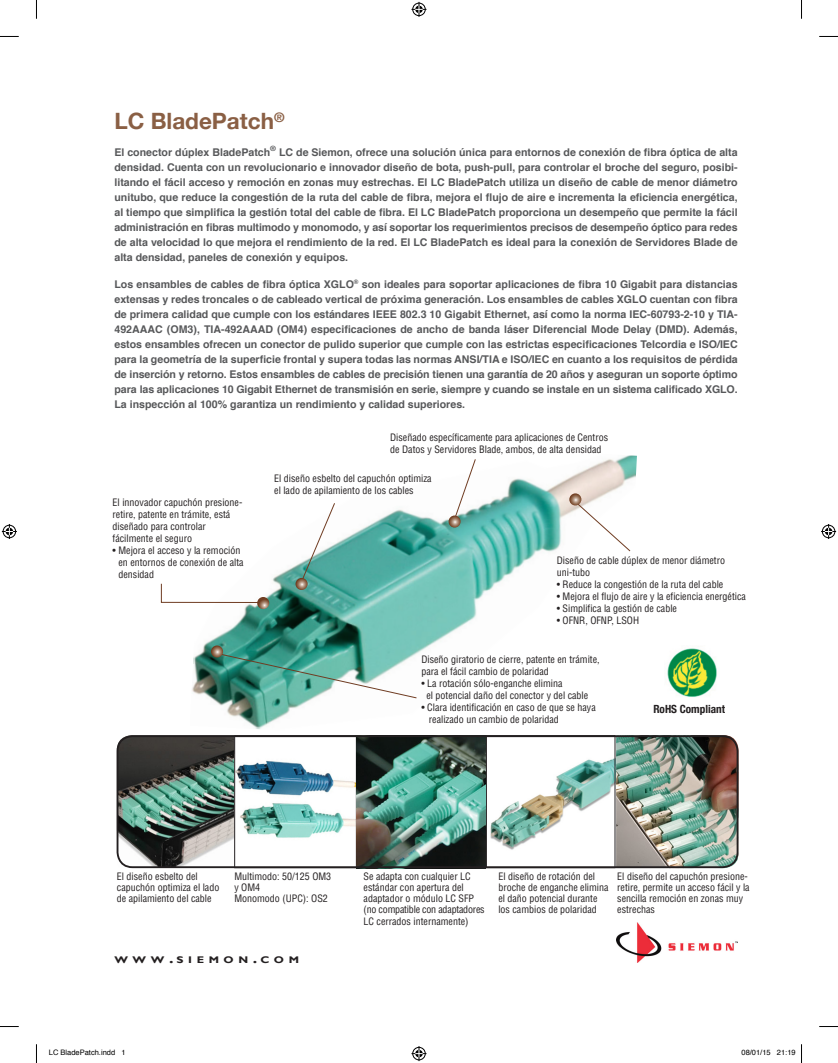
<style>
.page{position:relative;width:838px;height:1063px;background:#fff}
.page>*{position:absolute;margin:0;border:0;box-sizing:border-box;transform-origin:0 0}
.t1{font:700 22.5px "Helvetica Neue";color:#8a5f44}
.t2{font:700 condensed 11.25px "Helvetica Neue";color:#231f20}
.t3{font:700 10.62px/15px "Helvetica";color:#57585a;text-align:justify}
.t4{font:condensed 10px/11.2px "Helvetica LT Std";color:#231f20}
.t5{font:condensed 10px/11.2px "Helvetica LT Std";letter-spacing:-.02em;color:#231f20}
.t6{font:700 9.62px "Gill Sans";letter-spacing:.395em;color:#231f20;scale:1.21 1}
.t7{font:7.5px "Helvetica";color:#000}
.s1{font-size:13.75px}
</style>
<div class="page">
<img style="left:617px;top:922px;width:121px;height:41px">
<img style="left:667px;top:648px;width:50px;height:49px">
<img style="left:192px;top:455px;width:445px;height:293px">
<img style="left:488px;top:747px;width:125px;height:103px">
<div style="left:486px;top:735px;width:129px;height:133px;border:1px solid #231f20"></div>
<img style="left:117px;top:735px;width:117px;height:132px">
<img style="left:236px;top:760px;width:119px;height:78px">
<div style="left:234px;top:735px;width:123px;height:133px;border:1px solid #231f20"></div>
<img style="left:357px;top:738px;width:129px;height:127px">
<img style="left:616px;top:735px;width:122px;height:133px">
<div style="left:117px;top:735px;width:621px;height:133px;border:2px solid #231f20;border-radius:15px"></div>
<svg style="left:296px;top:502px;width:40px;height:88px"></svg>
<svg style="left:160px;top:583px;width:109px;height:26px"></svg>
<img style="left:211px;top:645px;width:207px;height:54px">
<svg style="left:449px;top:458px;width:27px;height:70px"></svg>
<svg style="left:569px;top:493px;width:62px;height:59px"></svg>
<svg style="left:0;top:36px;width:19px;height:1px"></svg>
<svg style="left:819px;top:36px;width:19px;height:1px"></svg>
<svg style="left:0;top:1026px;width:19px;height:1px"></svg>
<svg style="left:819px;top:1026px;width:19px;height:1px"></svg>
<svg style="left:36px;top:0;width:1px;height:19px"></svg>
<svg style="left:36px;top:1044px;width:1px;height:19px"></svg>
<svg style="left:801px;top:0;width:1px;height:19px"></svg>
<svg style="left:411px;top:2px;width:15px;height:15px"></svg>
<svg style="left:411px;top:1046px;width:15px;height:15px"></svg>
<svg style="left:2px;top:524px;width:15px;height:15px"></svg>
<svg style="left:821px;top:524px;width:15px;height:15px"></svg>
<svg style="left:801px;top:1044px;width:1px;height:19px"></svg>
<p class="t1" style="left:114px;top:101px;width:172px">LC BladePatch<sup>®</sup></p>
<p class="t3" style="left:114px;top:144px;width:625px">El conector dúplex BladePatch<sup>®</sup> LC de Siemon, ofrece una solución única para entornos de conexión de fibra óptica de alta densidad. Cuenta con un revolucionario e innovador diseño de bota, push-pull, para controlar el broche del seguro, posibi&shy;litando el fácil acceso y remoción en zonas muy estrechas. El LC BladePatch utiliza un diseño de cable de menor diámetro unitubo, que reduce la congestión de la ruta del cable de fibra, mejora el flujo de aire e incrementa la eficiencia energética, al tiempo que simplifica la gestión total del cable de fibra. El LC BladePatch proporciona un desempeño que permite la fácil administración en fibras multimodo y monomodo, y así soportar los requerimientos precisos de desempeño óptico para redes de alta velocidad lo que mejora el rendimiento de la red. El LC BladePatch es ideal para la conexión de Servidores Blade de alta densidad, paneles de conexión y equipos.</p>
<p class="t3" style="left:114px;top:277px;width:625px">Los ensambles de cables de fibra óptica XGLO<sup>®</sup> son ideales para soportar aplicaciones de fibra 10 Gigabit para distancias extensas y redes troncales o de cableado vertical de próxima generación. Los ensambles de cables XGLO cuentan con fibra de primera calidad que cumple con los estándares IEEE 802.3 10 Gigabit Ethernet, así como la norma IEC-60793-2-10 y TIA-492AAAC (OM3), TIA-492AAAD (OM4) especificaciones de ancho de banda láser Diferencial Mode Delay (DMD). Además, estos ensambles ofrecen un conector de pulido superior que cumple con las estrictas especificaciones Telcordia e ISO/IEC para la geometría de la superficie frontal y supera todas las normas ANSI/TIA e ISO/IEC en cuanto a los requisitos de pérdida de inserción y retorno. Estos ensambles de cables de precisión tienen una garantía de 20 años y aseguran un soporte óptimo para las aplicaciones 10 Gigabit Ethernet de transmisión en serie, siempre y cuando se instale en un sistema calificado XGLO.<br>La inspección al 100% garantiza un rendimiento y calidad superiores.</p>
<p class="t4" style="left:113px;top:496px;width:131px;line-height:12px">El innovador capuchón presione&shy;retire, patente en trámite, está diseñado para controlar</p>
<p class="t4" style="left:113px;top:533px;width:81px">fácilmente el seguro</p>
<p class="t4" style="left:118px;top:544px;width:127px;line-height:12px;text-indent:-6px">• Mejora el acceso y la remoción en entornos de conexión de alta densidad</p>
<p class="t4" style="left:390px;top:432px;width:219px;line-height:12px">Diseñado específicamente para aplicaciones de Centros de Datos y Servidores Blade, ambos, de alta densidad</p>
<p class="t4" style="left:274px;top:472px;width:159px;line-height:12px">El diseño esbelto del capuchón optimiza el lado de apilamiento de los cables</p>
<p class="t4" style="left:557px;top:555px;width:170px;line-height:12px">Diseño de cable dúplex de menor diámetro uni-tubo</p>
<p class="t4" style="left:557px;top:579px;width:168px">• Reduce la congestión de la ruta del cable</p>
<p class="t4" style="left:557px;top:591px;width:191px">• Mejora el flujo de aire y la eficiencia energética</p>
<p class="t4" style="left:557px;top:603px;width:122px">• Simplifica la gestión de cable</p>
<p class="t4" style="left:557px;top:615px;width:84px">• OFNR, OFNP, LSOH</p>
<p class="t4" style="left:421px;top:654px;width:180px">Diseño giratorio de cierre, patente en trámite,</p>
<p class="t4" style="left:421px;top:666px;width:129px">para el fácil cambio de polaridad</p>
<p class="t4" style="left:421px;top:678px;width:143px">• La rotación sólo-enganche elimina</p>
<p class="t4" style="left:426px;top:690px;width:163px">el potencial daño del conector y del cable</p>
<p class="t4" style="left:421px;top:702px;width:176px">• Clara identificación en caso de que se haya</p>
<p class="t4" style="left:429px;top:714px;width:131px">realizado un cambio de polaridad</p>
<p class="t2" style="left:653px;top:699px;width:73px">RoHS Compliant</p>
<p class="t4" style="left:117px;top:870px;width:82px">El diseño esbelto del</p>
<p class="t4" style="left:117px;top:882px;width:104px">capuchón optimiza el lado</p>
<p class="t4" style="left:117px;top:893px;width:96px">de apilamiento del cable</p>
<p class="t4" style="left:234px;top:870px;width:98px">Multimodo: 50/125 OM3 y OM4</p>
<p class="t4" style="left:234px;top:893px;width:95px">Monomodo (UPC): OS2</p>
<p class="t6" style="left:114px;top:953px;width:154px">WWW <span class="s1">.</span> SIEMON <span class="s1">.</span> COM</p>
<p class="t4" style="left:364px;top:870px;width:109px">Se adapta con cualquier LC estándar con apertura del</p>
<p class="t4" style="left:364px;top:893px;width:112px">adaptador o módulo LC SFP</p>
<p class="t5" style="left:364px;top:904px;width:123px">(no compatible con adaptadores<br>LC cerrados internamente)</p>
<p class="t4" style="left:498px;top:870px;width:112px">El diseño de rotación del broche de enganche elimina el daño potencial durante los cambios de polaridad</p>
<p class="t4" style="left:617px;top:870px;width:134px">El diseño del capuchón presione&shy;retire, permite un acceso fácil y la sencilla remoción en zonas muy estrechas</p>
<p class="t7" style="left:49px;top:1047px;width:78px">LC BladePatch.indd 1</p>
<p class="t7" style="left:741px;top:1047px;width:56px">08/01/15 21:19</p>
</div>
